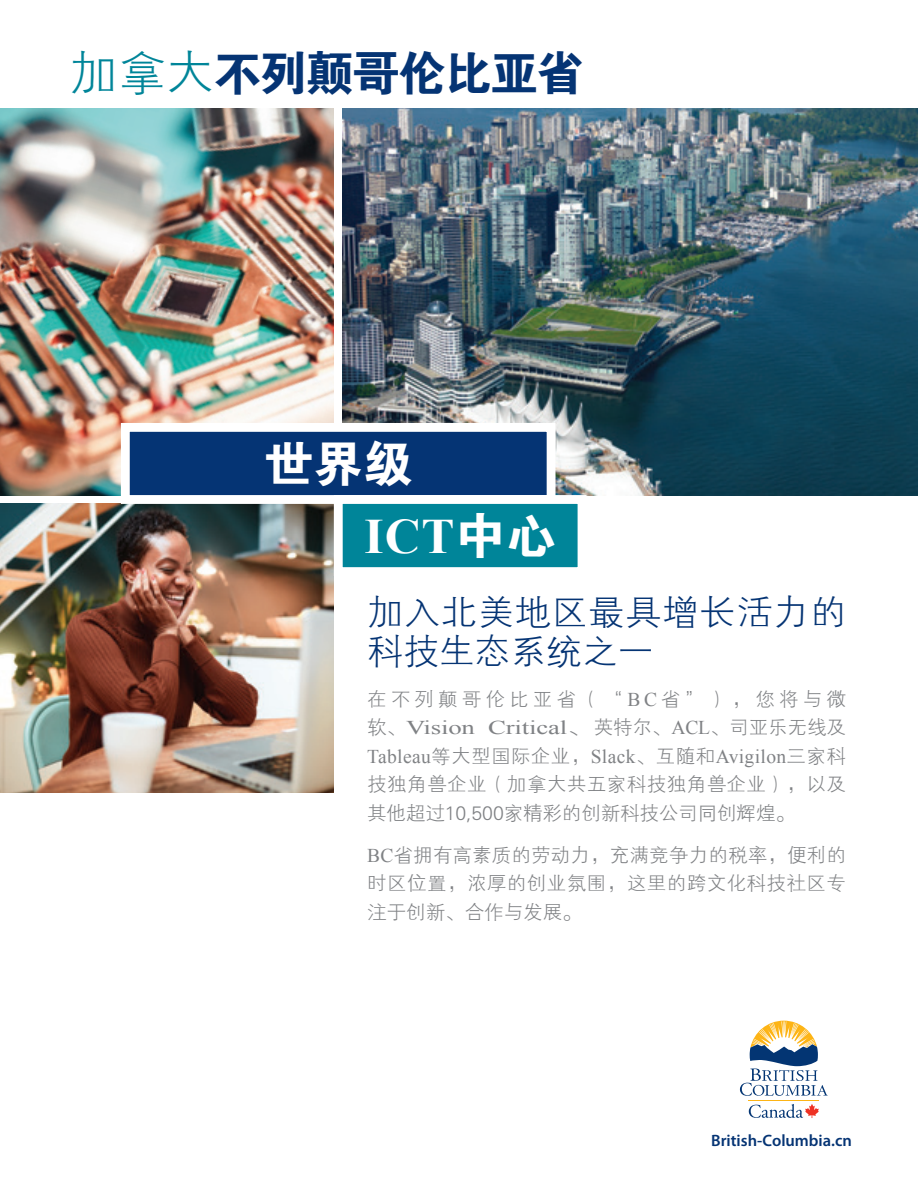
<style>
.page{position:relative;width:918px;height:1188px;background:#fff}
.page>*{position:absolute;margin:0;border:0;box-sizing:border-box;transform-origin:0 0}
.t1{font:700 49.5px "Times New Roman";color:#fff}
.t2{font:49.5px "FZDHTJW GB1 0";color:#fff}
.t3{font:48px "FZDHTJW GB1 0";letter-spacing:-.04em;color:#053474}
.t4{font:36px/39px "FZXH1 JW GB1 0";letter-spacing:.025em;color:#053474}
.t5{font:19.5px/28.5px "Times New Roman";letter-spacing:-.005em;color:#808285;scale:1.37 1}
.t6{font:19.5px/28.5px "FZXH1 JW GB1 0";letter-spacing:.025em;color:#808285;text-align:justify}
.t7{font:19.5px/28.5px "FZXH1 JW GB1 0";letter-spacing:-.005em;color:#808285}
.t8{font:19.5px "FZXH1 JW GB1 0";letter-spacing:.215em;color:#808285}
.t9{font:600 16.5px "Myriad Pro";color:#053474}
.s1{font-family:"FZXH1 JW GB1 0";color:#008599}
.s2{font-family:"FZDHTJW GB1 0";font-weight:400}
.s3{font-family:"Times New Roman"}
.s4{font-family:"FZXH1 JW GB1 0"}
</style>
<div class="page">
<img style="left:0;top:504px;width:334px;height:289px">
<img style="left:0;top:108px;width:334px;height:387px">
<img style="left:343px;top:108px;width:575px;height:387px">
<div style="left:125px;top:427px;width:426px;height:73px;background:#053474"></div>
<div style="left:121px;top:423px;width:435px;height:81px;border:9px solid #fff"></div>
<div style="left:338px;top:500px;width:244px;height:72px;background:#008599"></div>
<div style="left:334px;top:495px;width:252px;height:81px;border:9px solid #fff"></div>
<hr style="left:749px;top:1100px;width:70px;height:1px;background:#fdb415">
<svg style="left:740px;top:1021px;width:88px;height:75px"></svg>
<svg style="left:749px;top:1104px;width:70px;height:14px"></svg>
<h2 class="t3" style="left:70px;top:47px;width:516px"><span class="s1">加拿大</span>不列颠哥伦比亚省</h2>
<h1 class="t2" style="left:264px;top:437px;width:150px">世界级</h1>
<h1 class="t1" style="left:365px;top:503px;width:192px">ICT<span class="s2">中心</span></h1>
<h3 class="t4" style="left:367px;top:594px;width:480px">加入北美地区最具增长活力的科技生态系统之一</h3>
<p class="t8" style="left:367px;top:689px;width:480px">在不列颠哥伦比亚省（“<span class="s3">BC</span>省”），您将与微</p>
<p class="t5" style="left:367px;top:713px;width:351px"><span class="s4">软、</span>Vision Critical<span class="s4">、英特尔、</span>ACL<span class="s4">、司亚乐无线及<br></span>Tableau<span class="s4">等大型国际企业，</span>Slack<span class="s4">、互随和</span>Avigilon<span class="s4">三家科</span></p>
<p class="t7" style="left:367px;top:771px;width:480px">技独角兽企业（加拿大共五家科技独角兽企业），以及其他超过10,500家精彩的创新科技公司同创辉煌。</p>
<p class="t6" style="left:367px;top:842px;width:480px"><span class="s3">BC</span>省拥有高素质的劳动力，充满竞争力的税率，便利的时区位置，浓厚的创业氛围，这里的跨文化科技社区专注于创新、合作与发展。</p>
<p class="t9" style="left:711px;top:1130px;width:142px">British-Columbia.cn</p>
</div>
